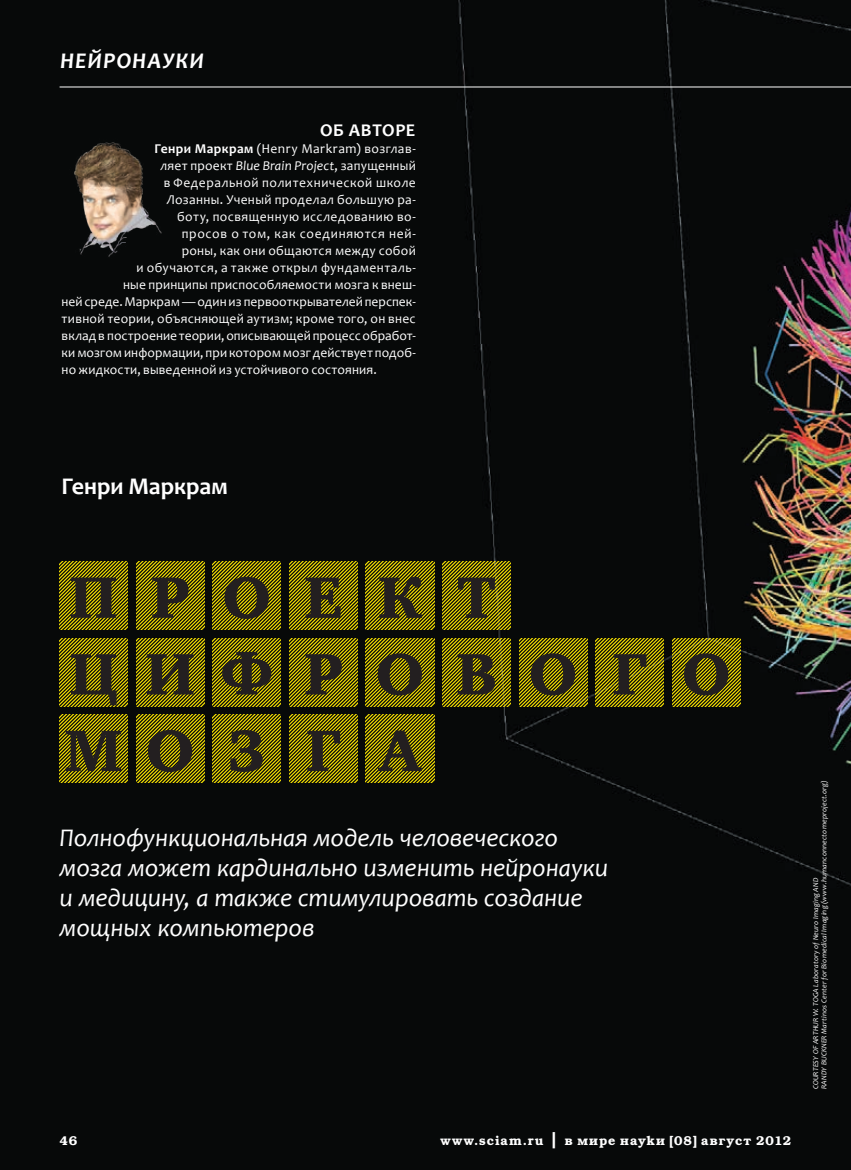
<style>
.page{position:relative;width:851px;height:1170px;background:#fff}
.page>*{position:absolute;margin:0;border:0;box-sizing:border-box;transform-origin:0 0}
.t1{font:60px "Charter Black OSC";color:#231f20}
.t2{font:italic 25.5px/30px "Candara";color:#fff}
.t3{font:700 24px "Candara";letter-spacing:-.005em;color:#fff}
.t4{font:italic 700 22.5px "Candara";letter-spacing:.04em;color:#fff}
.t5{font:700 18px "Candara";letter-spacing:.04em;color:#fff}
.t6{font:13.5px "Candara";letter-spacing:.015em;color:#fff}
.t7{font:13.5px "Candara";letter-spacing:.035em;color:#fff}
.t8{font:13.5px "Candara";letter-spacing:.04em;color:#fff}
.t9{font:13.5px "Candara";letter-spacing:.05em;color:#fff}
.t10{font:600 12.75px "Bookman C";letter-spacing:.075em;color:#fff}
.t11{font:italic 7.5px/8.2px "Candara";letter-spacing:.03em;color:#fff}
.s1{font-weight:700}
.s2{font-style:italic}
.s3{font-size:19.2px}
</style>
<div class="page">
<div style="left:0;top:0;width:850px;height:1169px;background:#070909"></div>
<svg style="left:60px;top:561px;width:68px;height:68px;background:#797004"></svg>
<svg style="left:60px;top:638px;width:68px;height:68px;background:#797004"></svg>
<svg style="left:136px;top:638px;width:68px;height:68px;background:#797004"></svg>
<svg style="left:213px;top:638px;width:68px;height:68px;background:#797004"></svg>
<svg style="left:289px;top:638px;width:68px;height:68px;background:#797004"></svg>
<svg style="left:366px;top:638px;width:68px;height:68px;background:#797004"></svg>
<svg style="left:442px;top:638px;width:68px;height:68px;background:#7a7005"></svg>
<svg style="left:519px;top:638px;width:68px;height:68px;background:#797004"></svg>
<svg style="left:595px;top:638px;width:68px;height:68px;background:#7a7005"></svg>
<svg style="left:672px;top:638px;width:68px;height:68px;background:#7a7005"></svg>
<svg style="left:60px;top:714px;width:68px;height:68px;background:#797004"></svg>
<svg style="left:136px;top:714px;width:68px;height:68px;background:#797004"></svg>
<svg style="left:213px;top:714px;width:68px;height:68px;background:#797004"></svg>
<svg style="left:289px;top:714px;width:68px;height:68px;background:#797004"></svg>
<svg style="left:366px;top:714px;width:68px;height:68px;background:#797004"></svg>
<svg style="left:136px;top:561px;width:68px;height:68px;background:#797004"></svg>
<svg style="left:213px;top:561px;width:68px;height:68px;background:#797004"></svg>
<svg style="left:289px;top:561px;width:68px;height:68px;background:#797004"></svg>
<svg style="left:366px;top:561px;width:68px;height:68px;background:#797004"></svg>
<svg style="left:442px;top:561px;width:68px;height:68px;background:#7a7005"></svg>
<img style="left:46px;top:138px;width:121px;height:128px">
<hr style="left:60px;top:87px;width:790px;height:1px;background:#fff">
<h3 class="t4" style="left:60px;top:47px;width:123px">Нейрона уки</h3>
<h3 class="t5" style="left:320px;top:119px;width:97px">Об авторе</h3>
<p class="t7" style="left:155px;top:141px;width:262px"><span class="s1">Генри Маркрам</span> (Henry Markram) возглав-</p>
<p class="t6" style="left:161px;top:158px;width:257px">ляет проект <span class="s2">Blue Brain Project</span>, запущенный</p>
<p class="t8" style="left:164px;top:175px;width:253px">в Федеральной политехнической школе</p>
<p class="t6" style="left:167px;top:192px;width:250px">Лозанны. Ученый проделал большую ра-</p>
<p class="t7" style="left:177px;top:209px;width:240px">боту, посвященную исследованию во-</p>
<p class="t9" style="left:182px;top:226px;width:236px">просов о том, как соединяются ней-</p>
<p class="t6" style="left:182px;top:243px;width:235px">роны, как они общаются между собой</p>
<p class="t7" style="left:137px;top:260px;width:280px">и обучаются, а также открыл фундаменталь-</p>
<p class="t6" style="left:123px;top:277px;width:294px">ные принципы приспособляемости мозга к внеш-</p>
<p class="t6" style="left:62px;top:294px;width:355px">ней среде. Маркрам — один из первооткрывателей перспек-</p>
<p class="t6" style="left:62px;top:311px;width:355px">тивной теории, объясняющей аутизм; кроме того, он внес</p>
<p class="t6" style="left:62px;top:328px;width:356px">вклад в построение теории, описывающей процесс обработ-</p>
<p class="t6" style="left:62px;top:345px;width:355px">ки мозгом информации, при котором мозг действует подоб-</p>
<p class="t6" style="left:62px;top:362px;width:316px">но жидкости, выведенной из устойчивого состояния.</p>
<h3 class="t3" style="left:62px;top:471px;width:167px">Генри Маркрам</h3>
<h1 class="t1" style="left:69px;top:564px;width:50px">п</h1>
<h1 class="t1" style="left:69px;top:640px;width:50px">ц</h1>
<h1 class="t1" style="left:150px;top:564px;width:40px">р</h1>
<h1 class="t1" style="left:222px;top:564px;width:50px">о</h1>
<h1 class="t1" style="left:145px;top:640px;width:130px">и ф</h1>
<h1 class="t1" style="left:64px;top:717px;width:132px">м о</h1>
<h1 class="t1" style="left:228px;top:717px;width:38px">з</h1>
<h1 class="t1" style="left:304px;top:564px;width:40px">е</h1>
<h1 class="t1" style="left:304px;top:640px;width:40px">р</h1>
<h1 class="t1" style="left:305px;top:717px;width:37px">г</h1>
<h1 class="t1" style="left:377px;top:564px;width:46px">к</h1>
<h1 class="t1" style="left:457px;top:564px;width:40px">т</h1>
<h1 class="t1" style="left:375px;top:640px;width:50px">о</h1>
<h1 class="t1" style="left:528px;top:640px;width:50px">о</h1>
<h1 class="t1" style="left:681px;top:640px;width:50px">о</h1>
<h1 class="t1" style="left:456px;top:640px;width:43px">в</h1>
<h1 class="t1" style="left:612px;top:640px;width:37px">г</h1>
<h1 class="t1" style="left:379px;top:717px;width:44px">а</h1>
<h2 class="t2" style="left:60px;top:822px;width:550px">Полнофункциональная модель человеческого мозга может кардинально изменить нейронауки и медицину, а также стимулировать создание мощных компьютеров</h2>
<p class="t10" style="left:60px;top:1132px;width:19px">46</p>
<p class="t10" style="left:440px;top:1132px;width:352px">www.sciam.ru <span class="s3">|</span> в мире науkи [08] август 2012</p>
<p class="t11" style="left:811px;top:1089px;width:311px;rotate:-90deg">COURTESY OF ARTHUR W. TOGA Laboratory of Neuro Imaging AND<br>RANDY BUCKNER Martinos Center for Biomedical Imaging (www.humanconnectomeproject.org)</p>
</div>
